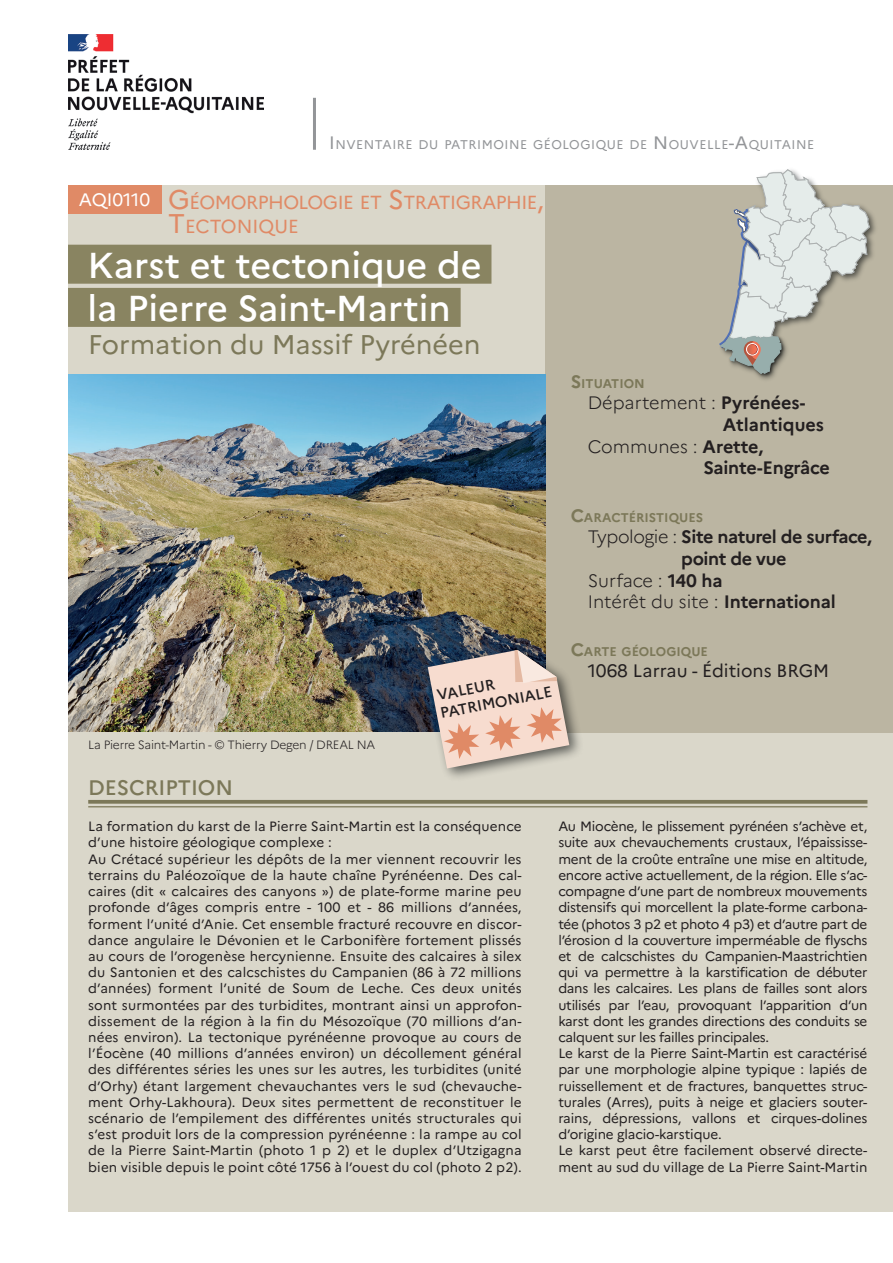
<style>
.page{position:relative;width:893px;height:1263px;background:#fff}
.page>*{position:absolute;margin:0;border:0;box-sizing:border-box;transform-origin:0 0}
.t1{font:500 36px/43.2px "Marianne";color:#fff}
.t2{font:27px "Marianne";color:#7c7859}
.t3{font:500 21px "Marianne";color:#7c7859}
.t4{font:18.9px/24px "Marianne";letter-spacing:-.03em;color:#e08a66}
.t5{font:300 18px "Marianne";color:#231f20}
.t6{font:700 18px "Marianne";letter-spacing:-.025em;color:#231f20}
.t7{font:18px "Marianne";color:#231f20}
.t8{font:700 18px "Marianne";color:#231f20}
.t9{font:18px "Marianne";letter-spacing:-.005em;color:#fff}
.t10{font:500 15px/18px "Marianne";color:#231f20}
.t11{font:13.5px/16.2px "Marianne";color:#231f20}
.t12{font:13.5px/16.2px "Marianne";letter-spacing:-.02em;color:#231f20}
.t13{font:12.6px "Marianne";letter-spacing:.045em;color:#939598}
.t14{font:700 12.6px "Marianne";color:#7c7859}
.t15{font:300 12px "Marianne";letter-spacing:-.02em;color:#231f20}
.s1{font-size:18px}
.s2{font-size:27px}
.s3{font-weight:700}
.s4{font-weight:300}
</style>
<div class="page">
<img style="left:68px;top:34px;width:196px;height:116px">
<div style="left:68px;top:185px;width:825px;height:1026px;background:#dad7ca"></div>
<div style="left:546px;top:185px;width:347px;height:547px;background:#bbb5a2"></div>
<div style="left:68px;top:245px;width:423px;height:39px;background:#898461"></div>
<div style="left:68px;top:288px;width:393px;height:39px;background:#898461"></div>
<hr style="left:313px;top:98px;width:3px;height:52px;background:#939598">
<div style="left:68px;top:185px;width:93px;height:29px;background:#e08a66"></div>
<img style="left:68px;top:374px;width:478px;height:358px">
<svg style="left:88px;top:800px;width:779px;height:4px;background:#837f61"></svg>
<hr style="left:88px;top:806px;width:779px;height:1px;background:#7c7859">
<img style="left:763px;top:213px;width:113px;height:167px">
<img style="left:756px;top:374px;width:30px;height:5px">
<svg style="left:719px;top:169px;width:151px;height:205px"></svg>
<img style="left:416px;top:630px;width:176px;height:148px">
<svg style="left:428px;top:650px;width:141px;height:118px;background:#d6bdb1"></svg>
<h3 class="t9" style="left:79px;top:186px;width:73px">AQI0110</h3>
<p class="t13" style="left:329px;top:135px;width:487px"><span class="s1">I</span>NVENTAI RE DU PATRI MOI NE GÉOLOGIQUE DE <span class="s1">N</span> OUVELLE<span class="s1">-A</span>QUITAI NE</p>
<h3 class="t4" style="left:168px;top:189px;width:377px"><span class="s2">G</span> ÉOMORPHOLOGI E ET <span class="s2">S</span>TRATIGRAPHI E<span class="s2">,<br>T</span>ECTONIQUE</h3>
<h1 class="t1" style="left:87px;top:240px;width:396px">Karst et tectonique de la Pierre Saint-Martin</h1>
<h2 class="t2" style="left:88px;top:324px;width:394px">Formation du Massif Pyrénéen</h2>
<p class="t15" style="left:88px;top:735px;width:289px">La Pierre Saint-Martin - © Thierry Degen / DREAL NA</p>
<h3 class="t3" style="left:88px;top:771px;width:146px">DESCRIPTION</h3>
<p class="t10" style="left:435px;top:685px;width:115px;rotate:-11deg">VALEUR<br>PATRIMONIALE</p>
<p class="t14" style="left:571px;top:374px;width:76px"><span class="s1">S</span>ITUATION</p>
<h3 class="t5" style="left:588px;top:389px;width:219px">Département : <span class="s3">Pyrénées-</span></h3>
<h3 class="t8" style="left:723px;top:411px;width:103px">Atlantiques</h3>
<h3 class="t5" style="left:588px;top:432px;width:177px">Communes : <span class="s3">Arette,</span></h3>
<h3 class="t6" style="left:703px;top:454px;width:128px">Sainte-Engrâce</h3>
<p class="t14" style="left:571px;top:507px;width:133px"><span class="s1">C</span>ARACTÉRISTIQUES</p>
<h3 class="t6" style="left:588px;top:523px;width:286px"><span class="s4">Typologie :</span> Site naturel de surface,</h3>
<h3 class="t6" style="left:681px;top:545px;width:107px">point de vue</h3>
<h3 class="t5" style="left:588px;top:566px;width:136px">Surface : <span class="s3">140 ha</span></h3>
<h3 class="t5" style="left:588px;top:588px;width:250px">Intérêt du site : <span class="s3">International</span></h3>
<p class="t14" style="left:571px;top:641px;width:139px"><span class="s1">C</span>ARTE GÉOLOGIQUE</p>
<h3 class="t7" style="left:588px;top:657px;width:243px">1068 Larrau - Éditions BRGM</h3>
<p class="t11" style="left:88px;top:817px;width:435px">La formation du karst de la Pierre Saint-Martin est la conséquence d’une histoire géologique complexe :<br>Au Crétacé supérieur les dépôts de la mer viennent recouvrir les terrains du Paléozoïque de la haute chaîne Pyrénéenne. Des cal&shy;caires (dit « calcaires des canyons ») de plate-forme marine peu profonde d’âges compris entre - 100 et - 86 millions d’années, forment l’unité d’Anie. Cet ensemble fracturé recouvre en discor&shy;dance angulaire le Dévonien et le Carbonifère fortement plissés au cours de l’orogenèse hercynienne. Ensuite des calcaires à silex du Santonien et des calcschistes du Campanien (86 à 72 millions d’années) forment l’unité de Soum de Leche. Ces deux unités sont surmontées par des turbidites, montrant ainsi un approfon&shy;dissement de la région à la fin du Mésozoïque (70 millions d’an&shy;nées environ). La tectonique pyrénéenne provoque au cours de l’Éocène (40 millions d’années environ) un décollement général des différentes séries les unes sur les autres, les turbidites (unité d’Orhy) étant largement chevauchantes vers le sud (chevauche&shy;ment Orhy-Lakhoura). Deux sites permettent de reconstituer le scénario de l’empilement des différentes unités structurales qui s’est produit lors de la compression pyrénéenne : la rampe au col de la Pierre Saint-Martin (photo 1 p 2) et le duplex d’Utzigagna bien visible depuis le point côté 1756 à l’ouest du col (photo 2 p2).</p>
<p class="t12" style="left:558px;top:817px;width:311px">Au Miocène, le plissement pyrénéen s’achève et, suite aux chevauchements crustaux, l’épaississe&shy;ment de la croûte entraîne une mise en altitude, encore active actuellement, de la région. Elle s’ac&shy;compagne d’une part de nombreux mouvements distensifs qui morcellent la plate-forme carbona&shy;tée (photos 3 p2 et photo 4 p3) et d’autre part de l’érosion d la couverture imperméable de flyschs et de calcschistes du Campanien-Maastrichtien qui va permettre à la karstification de débuter dans les calcaires. Les plans de failles sont alors utilisés par l’eau, provoquant l’apparition d’un karst dont les grandes directions des conduits se calquent sur les failles principales.<br>Le karst de la Pierre Saint-Martin est caractérisé par une morphologie alpine typique : lapiés de ruissellement et de fractures, banquettes struc&shy;turales (Arres), puits à neige et glaciers souter&shy;rains, dépressions, vallons et cirques-dolines d’origine glacio-karstique.<br>Le karst peut être facilement observé directe&shy;ment au sud du village de La Pierre Saint-Martin</p>
</div>
